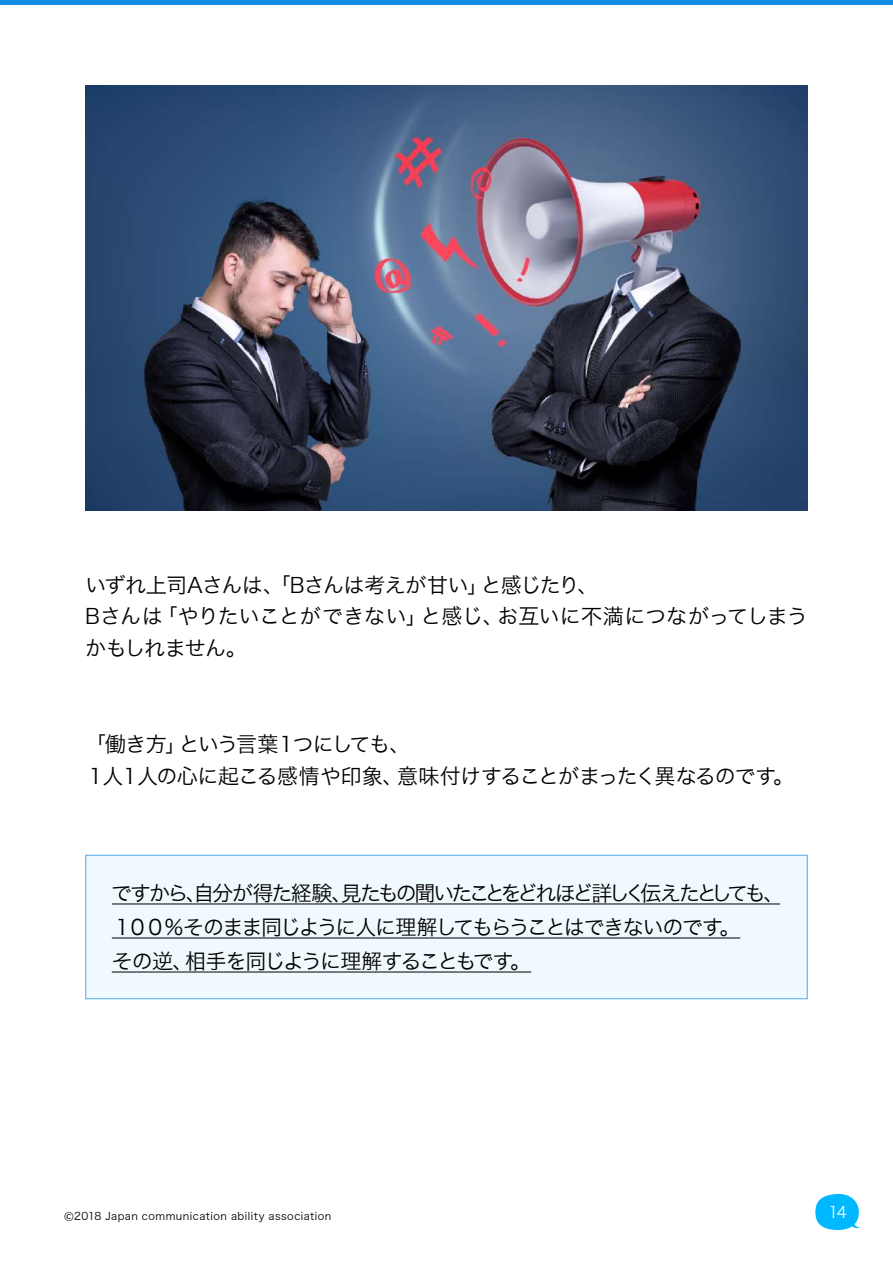
<style>
.page{position:relative;width:893px;height:1263px;background:#fff}
.page>*{position:absolute;margin:0;border:0;box-sizing:border-box;transform-origin:0 0}
.t1{font:21px "Hiragino Kaku W3 90 msp RKSJ H";letter-spacing:-.055em;color:#000}
.t2{font:21px "Hiragino Kaku W3 90 msp RKSJ H";letter-spacing:-.12em;color:#000}
.t3{font:21px/34px "Hiragino Kaku W3 90 msp RKSJ H";letter-spacing:-.085em;color:#000}
.t4{font:21px "Hiragino Kaku W3 90 msp RKSJ H";letter-spacing:-.025em;color:#000}
.t5{font:21px "Hiragino Kaku W3 90 msp RKSJ H";letter-spacing:-.095em;color:#000}
.t6{font:21px "Hiragino Kaku W3 90 msp RKSJ H";letter-spacing:-.005em;color:#000}
.t7{font:21px "Hiragino Kaku W3 90 msp RKSJ H";letter-spacing:-.01em;color:#000}
.t8{font:21px "Hiragino Kaku W3 90 msp RKSJ H";letter-spacing:-.015em;color:#000}
.t9{font:21px/32px "Hiragino Kaku W3 90 msp RKSJ H";letter-spacing:-.035em;color:#000}
.t10{font:15.75px "Hiragino Kaku W3 90 msp RKSJ H";color:#fff;scale:.95 1}
.t11{font:10.5px "Hiragino Kaku W3 90 msp RKSJ H";letter-spacing:.045em;color:#000}
.s1{font-family:"Meiryo"}
</style>
<div class="page">
<hr style="left:0;top:0;width:893px;height:4px;background:#118de3">
<svg style="left:815px;top:1193px;width:45px;height:37px"></svg>
<div style="left:86px;top:855px;width:721px;height:144px;background:#f0f9fd"></div>
<hr style="left:112px;top:903px;width:668px;height:1px;background:#000">
<hr style="left:112px;top:937px;width:628px;height:1px;background:#000">
<hr style="left:112px;top:971px;width:419px;height:1px;background:#000">
<div style="left:85px;top:855px;width:723px;height:144px;border:1px solid #70bbee"></div>
<img style="left:85px;top:85px;width:723px;height:425px">
<p class="t4" style="left:85px;top:574px;width:404px">いずれ上司Aさんは、「Bさんは考えが甘い」</p>
<p class="t1" style="left:481px;top:574px;width:119px">と感じたり、</p>
<p class="t7" style="left:157px;top:606px;width:271px">「やりたいことができない」</p>
<p class="t9" style="left:85px;top:601px;width:163px">Bさんは<br>かもしれません。</p>
<p class="t1" style="left:420px;top:606px;width:85px">と感じ、</p>
<p class="t6" style="left:497px;top:606px;width:312px">お互いに不満につながってしまう</p>
<p class="t1" style="left:85px;top:733px;width:103px">「働き方」</p>
<p class="t1" style="left:179px;top:733px;width:119px">という言葉１</p>
<p class="t1" style="left:293px;top:733px;width:119px">つにしても、</p>
<p class="t8" style="left:137px;top:765px;width:268px">人の心に起こる感情や印象、</p>
<p class="t1" style="left:102px;top:765px;width:22px">人</p>
<p class="t1" style="left:85px;top:765px;width:22px">１</p>
<p class="t1" style="left:120px;top:765px;width:22px">１</p>
<p class="t1" style="left:397px;top:765px;width:381px">意味付けすることがまったく異なるのです</p>
<p class="t1" style="left:773px;top:765px;width:22px">。</p>
<p class="t2" style="left:111px;top:882px;width:675px">ですから自分が得た経験見たもの聞いたことをどれほど詳しく伝えたとしても、</p>
<p class="t1" style="left:186px;top:882px;width:22px">、</p>
<p class="t1" style="left:331px;top:882px;width:22px">、</p>
<p class="t3" style="left:510px;top:911px;width:214px;text-indent:-398px">１００％そのまま同じように人に理解してもらうことはできないのです。</p>
<p class="t1" style="left:719px;top:916px;width:22px">。</p>
<p class="t5" style="left:185px;top:950px;width:330px">相手を同じように理解することもです</p>
<p class="t1" style="left:112px;top:950px;width:83px">その逆、</p>
<p class="t11" style="left:64px;top:1211px;width:269px"><span class="s1">©</span>2018 Japan communication ability association</p>
<p class="t10" style="left:828px;top:1204px;width:21px">14</p>
</div>
